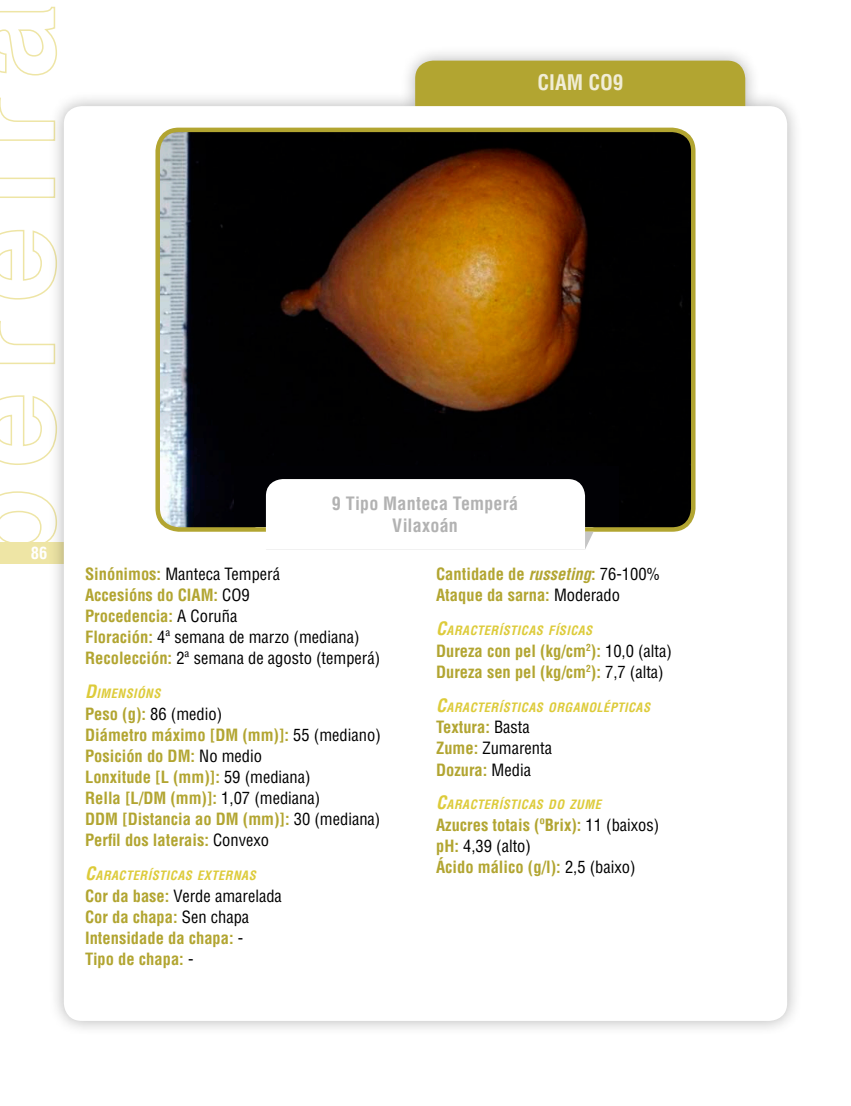
<style>
.page{position:relative;width:851px;height:1106px;background:#fff}
.page>*{position:absolute;margin:0;border:0;box-sizing:border-box;transform-origin:0 0}
.t1{font:700 condensed 21px "Helvetica LT Std";color:#f1edd6}
.t2{font:700 condensed 18px/22.5px "Helvetica LT Std";letter-spacing:.01em;color:#b2b2b2;text-align:center}
.t3{font:700 condensed 16.5px/21px "Helvetica LT Std";color:#b2a531}
.t4{font:condensed 16.5px/21px "Helvetica LT Std";color:#000}
.t5{font:700 condensed 16.5px "Helvetica LT Std";color:#fff}
.t6{font:italic 700 condensed 12.6px "Helvetica LT Std";letter-spacing:.035em;color:#ddcb3a}
.s1{font-weight:700;color:#b2a531}
.s2{font-size:18px}
.s3{font-weight:400;color:#000}
.s4{font-style:italic}
</style>
<div class="page">
<svg style="left:0;top:491px;width:48px;height:51px"></svg>
<svg style="left:0;top:395px;width:48px;height:70px"></svg>
<svg style="left:0;top:321px;width:48px;height:44px"></svg>
<svg style="left:0;top:229px;width:48px;height:71px"></svg>
<svg style="left:0;top:177px;width:48px;height:21px"></svg>
<svg style="left:0;top:97px;width:48px;height:44px"></svg>
<svg style="left:0;top:6px;width:56px;height:70px"></svg>
<div style="left:0;top:542px;width:71px;height:21px;background:#eee5a5"></div>
<div style="left:48px;top:45px;width:755px;height:991px;background:#000;opacity:.3"></div>
<div style="left:415px;top:61px;width:330px;height:100px;background:#b2a531;border-radius:18px"></div>
<div style="left:64px;top:106px;width:723px;height:914px;background:#fff;border-radius:18px"></div>
<img style="left:158px;top:130px;width:535px;height:399px">
<div style="left:155px;top:128px;width:540px;height:403px;border:4px solid #b2a531;border-radius:21px"></div>
<div style="left:234px;top:466px;width:384px;height:61px;background:#010105"></div>
<div style="left:266px;top:479px;width:327px;height:70px;background:#fff"></div>
<p class="t1" style="left:537px;top:69px;width:87px">CIAM CO9</p>
<p class="t5" style="left:31px;top:542px;width:18px">86</p>
<p class="t2" style="left:332px;top:491px;width:188px">9 Tipo Manteca Temperá<br>Vilaxoán</p>
<p class="t4" style="left:85px;top:563px;width:296px"><span class="s1">Sinónimos:</span> Manteca Temperá<br><span class="s1">Accesións do CIAM:</span> CO9<br><span class="s1">Procedencia:</span> A Coruña<br><span class="s1">Floración:</span> 4ª semana de marzo (mediana)<br><span class="s1">Recolección:</span> 2ª semana de agosto (temperá)</p>
<p class="t6" style="left:85px;top:685px;width:77px"><span class="s2">D</span>IMENSIÓNS</p>
<p class="t3" style="left:85px;top:703px;width:297px">Peso (g): <span class="s3">86 (medio)<br></span>Diámetro máximo [DM (mm)]: <span class="s3">55 (mediano)<br></span>Posición do DM: <span class="s3">No medio<br></span>Lonxitude [L (mm)]: <span class="s3">59 (mediana)<br></span>Rella [L/DM (mm)]: <span class="s3">1,07 (mediana)<br></span>DDM [Distancia ao DM (mm)]: <span class="s3">30 (mediana)<br></span>Perfil dos laterais: <span class="s3">Convexo</span></p>
<p class="t6" style="left:85px;top:867px;width:172px"><span class="s2">C</span>ARACTERÍSTICAS EXTERNAS</p>
<p class="t3" style="left:85px;top:885px;width:198px">Cor da base: <span class="s3">Verde amarelada<br></span>Cor da chapa: <span class="s3">Sen chapa<br></span>Intensidade da chapa: <span class="s3">-<br></span>Tipo de chapa: <span class="s3">-</span></p>
<p class="t3" style="left:436px;top:563px;width:226px">Cantidade de <span class="s4">russeting</span>: <span class="s3">76-100%<br></span>Ataque da sarna: <span class="s3">Moderado</span></p>
<p class="t6" style="left:436px;top:622px;width:158px"><span class="s2">C</span>ARACTERÍSTICAS FÍSICAS</p>
<p class="t3" style="left:436px;top:640px;width:237px">Dureza con pel (kg/cm<sup>2</sup>): <span class="s3">10,0 (alta)<br></span>Dureza sen pel (kg/cm<sup>2</sup>): <span class="s3">7,7 (alta)</span></p>
<p class="t6" style="left:436px;top:699px;width:215px"><span class="s2">C</span>ARACTERÍSTICAS ORGANOLÉPTICAS</p>
<p class="t3" style="left:436px;top:717px;width:117px">Textura: <span class="s3">Basta<br></span>Zume: <span class="s3">Zumarenta<br></span>Dozura: <span class="s3">Media</span></p>
<p class="t6" style="left:436px;top:796px;width:166px"><span class="s2">C</span>ARACTERÍSTICAS DO ZUME</p>
<p class="t3" style="left:436px;top:814px;width:225px">Azucres totais (ºBrix): <span class="s3">11 (baixos) </span>pH: <span class="s3">4,39 (alto)<br></span>Ácido málico (g/l): <span class="s3">2,5 (baixo)</span></p>
</div>
